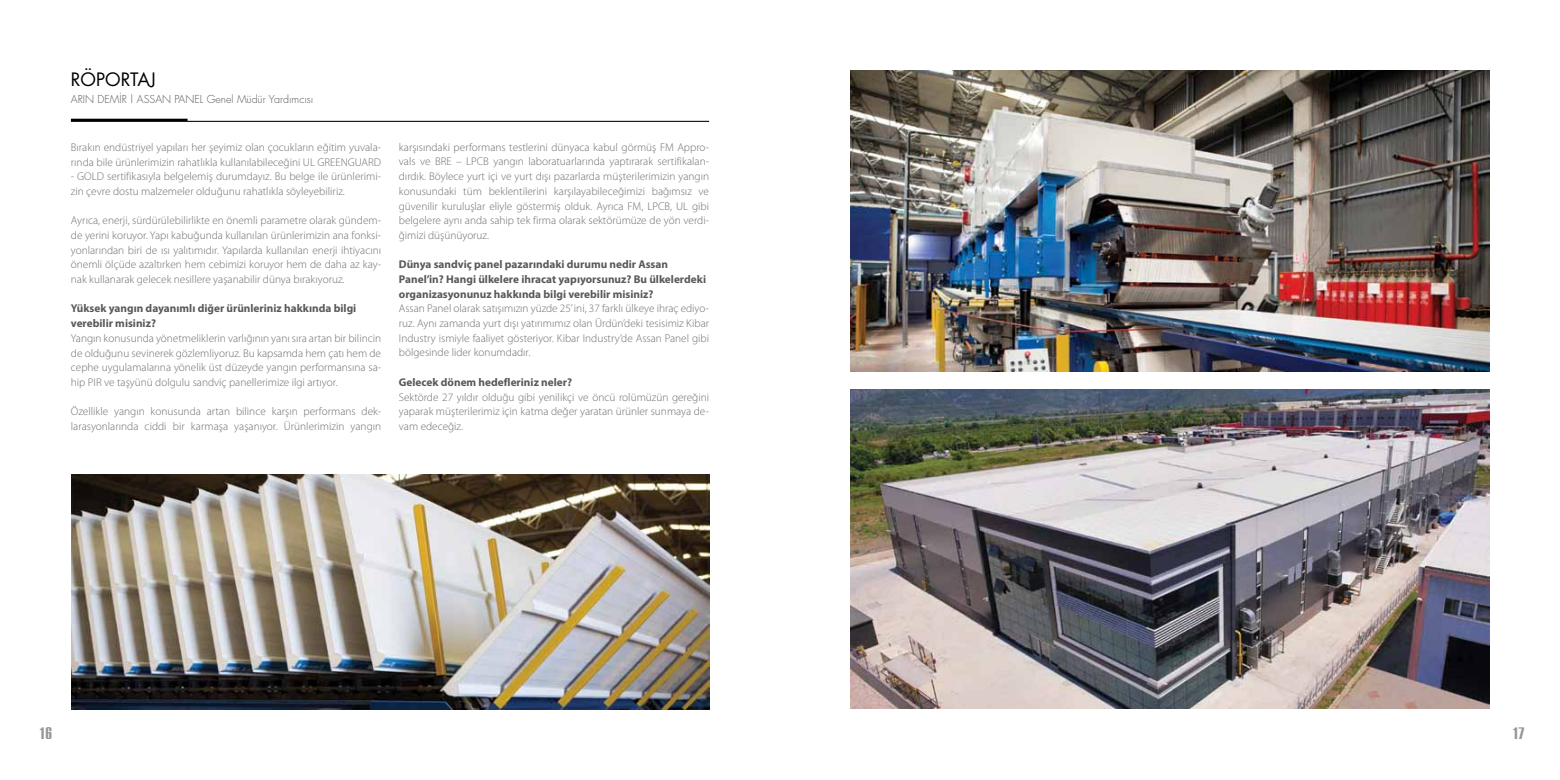
<style>
.page{position:relative;width:1560px;height:780px;background:#fff}
.page>*{position:absolute;margin:0;border:0;box-sizing:border-box;transform-origin:0 0}
.t1{font:18px "Futura Book Tr";color:#000}
.t2{font:13.75px "Compact";color:#939598;scale:1.4 1}
.t3{font:300 11.25px/14.6px "Myriad Pro";color:#6d6e71;text-align:justify}
.t4{font:700 11.25px/14.6px "Myriad Pro";color:#58595b}
.t5{font:10.62px "Futura Light Tr";color:#58595b}
</style>
<div class="page">
<img style="left:850px;top:71px;width:638px;height:301px">
<img style="left:850px;top:389px;width:638px;height:319px">
<svg style="left:71px;top:119px;width:638px;height:3px"></svg>
<img style="left:71px;top:474px;width:638px;height:235px">
<h1 class="t1" style="left:71px;top:67px;width:86px">RÖPORTAJ</h1>
<p class="t5" style="left:71px;top:92px;width:116px">ARIN DEMİR | Assan Pane</p>
<p class="t5" style="left:200px;top:92px;width:115px">l Genel Müdür Yardımcısı</p>
<p class="t3" style="left:71px;top:140px;width:312px">Bırakın endüstriyel yapıları her şeyimiz olan çocukların eğitim yuvala&shy;rında bile ürünlerimizin rahatlıkla kullanılabileceğini UL GREENGUARD</p>
<p class="t3" style="left:71px;top:169px;width:312px">- GOLD sertifikasıyla belgelemiş durumdayız. Bu belge ile ürünlerimi&shy;zin çevre dostu malzemeler olduğunu rahatlıkla söyleyebiliriz.</p>
<p class="t3" style="left:71px;top:213px;width:312px">Ayrıca, enerji, sürdürülebilirlikte en önemli parametre olarak gündem&shy;de yerini koruyor. Yapı kabuğunda kullanılan ürünlerimizin ana fonksi&shy;yonlarından biri de ısı yalıtımıdır. Yapılarda kullanılan enerji ihtiyacını önemli ölçüde azaltırken hem cebimizi koruyor hem de daha az kay&shy;nak kullanarak gelecek nesillere yaşanabilir dünya bırakıyoruz.</p>
<p class="t4" style="left:71px;top:301px;width:287px">Yüksek yangın dayanımlı diğer ürünleriniz hakkında bilgi verebilir misiniz?</p>
<p class="t3" style="left:71px;top:330px;width:312px">Yangın konusunda yönetmeliklerin varlığının yanı sıra artan bir bilincin de olduğunu sevinerek gözlemliyoruz. Bu kapsamda hem çatı hem de cephe uygulamalarına yönelik üst düzeyde yangın performansına sa&shy;hip PIR ve taşyünü dolgulu sandviç panellerimize ilgi artıyor.</p>
<p class="t3" style="left:71px;top:404px;width:312px">Özellikle yangın konusunda artan bilince karşın performans dek&shy;larasyonlarında ciddi bir karmaşa yaşanıyor. Ürünlerimizin yangın</p>
<p class="t3" style="left:399px;top:140px;width:312px">karşısındaki performans testlerini dünyaca kabul görmüş FM Appro&shy;vals ve BRE – LPCB yangın laboratuarlarında yaptırarak sertifikalan&shy;dırdık. Böylece yurt içi ve yurt dışı pazarlarda müşterilerimizin yangın konusundaki tüm beklentilerini karşılayabileceğimizi bağımsız ve güvenilir kuruluşlar eliyle göstermiş olduk. Ayrıca FM, LPCB, UL gibi belgelere aynı anda sahip tek firma olarak sektörümüze de yön verdi&shy;ğimizi düşünüyoruz.</p>
<p class="t4" style="left:399px;top:257px;width:309px">Dünya sandviç panel pazarındaki durumu nedir Assan<br>Panel’in? Hangi ülkelere ihracat yapıyorsunuz? Bu ülkelerdeki organizasyonunuz hakkında bilgi verebilir misiniz?</p>
<p class="t3" style="left:399px;top:301px;width:312px">Assan Panel olarak satışımızın yüzde 25’ ini, 37 farklı ülkeye ihraç ediyo&shy;ruz. Aynı zamanda yurt dışı yatırımımız olan Ürdün’deki tesisimiz Kibar Industry ismiyle faaliyet gösteriyor. Kibar Industry’de Assan Panel gibi bölgesinde lider konumdadır.</p>
<p class="t4" style="left:399px;top:374px;width:175px">Gelecek dönem hedefleriniz neler?</p>
<p class="t3" style="left:399px;top:389px;width:312px">Sektörde 27 yıldır olduğu gibi yenilikçi ve öncü rolümüzün gereğini yaparak müşterilerimiz için katma değer yaratan ürünler sunmaya de&shy;vam edeceğiz.</p>
<p class="t2" style="left:40px;top:724px;width:11px">16</p>
<p class="t2" style="left:1512px;top:724px;width:10px">17</p>
</div>
